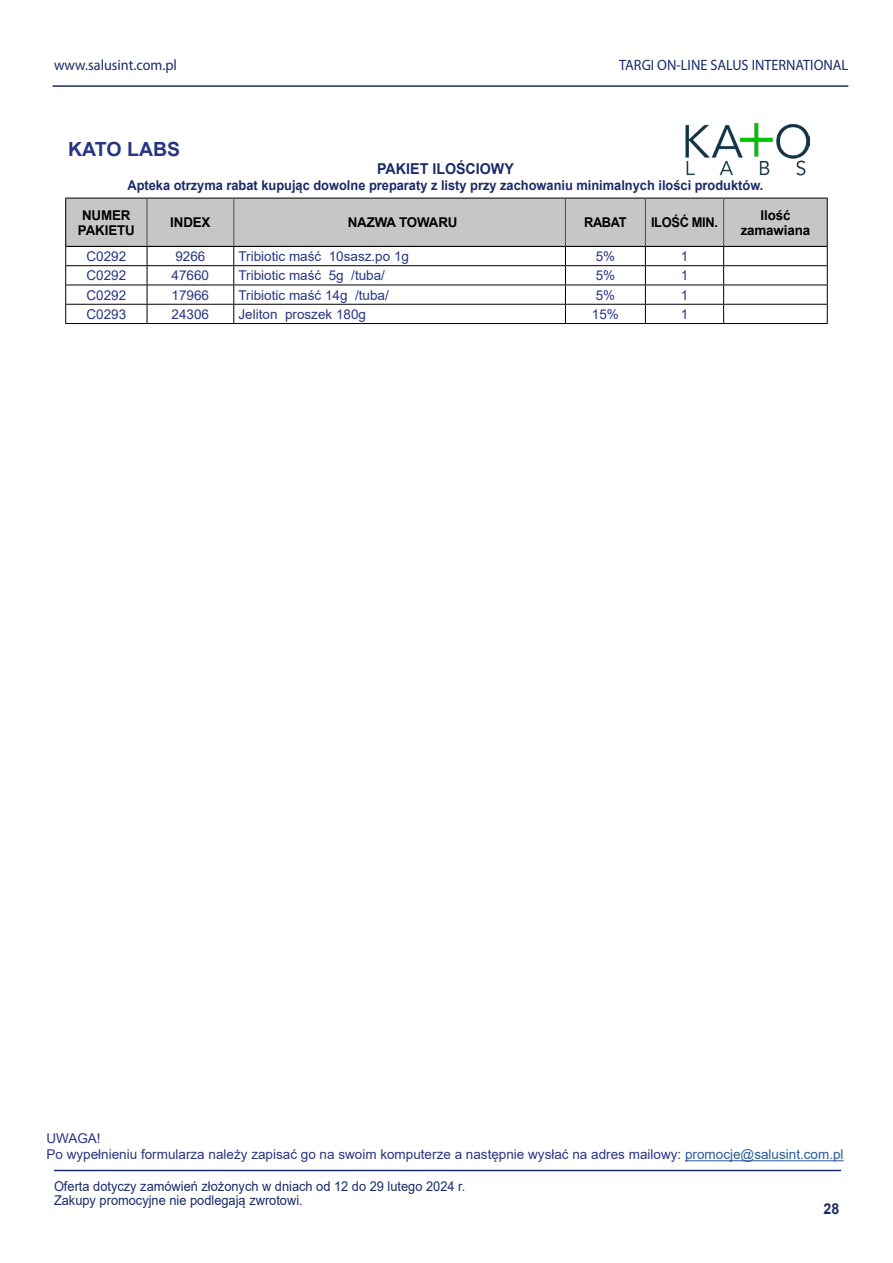
<style>
.page{position:relative;width:893px;height:1263px;background:#fff}
.page>*{position:absolute;margin:0;border:0;box-sizing:border-box;transform-origin:0 0}
.t1{font:700 19.5px "Arial";color:#283583}
.t2{font:15px "Myriad Pro";color:#1a2b68;scale:.95 1}
.t3{font:700 15px "Arial";color:#1a2b68;scale:.95 1}
.t4{font:13.5px/16.2px "Arial";color:#283583}
.t5{font:13.5px/13.5px "Arial";color:#1a2b68;scale:.95 1}
.t6{font:700 13.5px "Arial";color:#1a2b68;scale:.95 1}
.t7{font:700 13.5px/15px "Arial";letter-spacing:-.01em;color:#000;text-align:center}
.t8{font:700 13.5px "Arial";letter-spacing:-.01em;color:#000;scale:.95 1}
.s1{color:#275b9b}
</style>
<div class="page">
<hr style="left:54px;top:1170px;width:787px;height:1px;background:#1a2b68">
<hr style="left:53px;top:85px;width:795px;height:2px;background:#1a2b68">
<hr style="left:685px;top:1160px;width:159px;height:1px;background:#275b9b">
<img style="left:685px;top:123px;width:124px;height:52px">
<div style="left:66px;top:198px;width:81px;height:48px;background:#c6c6c6"></div>
<div style="left:147px;top:198px;width:87px;height:48px;background:#c6c6c6"></div>
<div style="left:234px;top:198px;width:331px;height:48px;background:#c6c6c6"></div>
<div style="left:565px;top:198px;width:80px;height:48px;background:#c6c6c6"></div>
<div style="left:645px;top:198px;width:79px;height:48px;background:#c6c6c6"></div>
<div style="left:724px;top:198px;width:103px;height:48px;background:#c6c6c6"></div>
<hr style="left:65px;top:198px;width:82px;height:1px;background:#000">
<hr style="left:65px;top:198px;width:1px;height:48px;background:#000">
<hr style="left:147px;top:198px;width:87px;height:1px;background:#000">
<hr style="left:234px;top:198px;width:331px;height:1px;background:#000">
<hr style="left:565px;top:198px;width:80px;height:1px;background:#000">
<hr style="left:645px;top:198px;width:79px;height:1px;background:#000">
<hr style="left:724px;top:198px;width:104px;height:1px;background:#000">
<hr style="left:827px;top:198px;width:1px;height:48px;background:#000">
<hr style="left:147px;top:198px;width:1px;height:48px;background:#4a4a49">
<hr style="left:233px;top:198px;width:1px;height:48px;background:#4a4a49">
<hr style="left:565px;top:198px;width:1px;height:48px;background:#4a4a49">
<hr style="left:645px;top:198px;width:1px;height:48px;background:#4a4a49">
<hr style="left:723px;top:198px;width:1px;height:48px;background:#4a4a49">
<hr style="left:65px;top:265px;width:82px;height:1px;background:#000">
<hr style="left:147px;top:265px;width:87px;height:1px;background:#000">
<hr style="left:234px;top:265px;width:331px;height:1px;background:#000">
<hr style="left:565px;top:265px;width:80px;height:1px;background:#000">
<hr style="left:645px;top:265px;width:79px;height:1px;background:#000">
<hr style="left:724px;top:265px;width:104px;height:1px;background:#000">
<hr style="left:65px;top:285px;width:82px;height:1px;background:#000">
<hr style="left:147px;top:285px;width:87px;height:1px;background:#000">
<hr style="left:234px;top:285px;width:331px;height:1px;background:#000">
<hr style="left:565px;top:285px;width:80px;height:1px;background:#000">
<hr style="left:645px;top:285px;width:79px;height:1px;background:#000">
<hr style="left:724px;top:285px;width:104px;height:1px;background:#000">
<hr style="left:65px;top:304px;width:82px;height:1px;background:#000">
<svg style="left:65px;top:246px;width:1px;height:77px"></svg>
<hr style="left:147px;top:304px;width:87px;height:1px;background:#000">
<svg style="left:147px;top:247px;width:1px;height:76px"></svg>
<hr style="left:234px;top:304px;width:331px;height:1px;background:#000">
<svg style="left:233px;top:247px;width:1px;height:76px"></svg>
<hr style="left:565px;top:304px;width:80px;height:1px;background:#000">
<svg style="left:565px;top:247px;width:1px;height:76px"></svg>
<hr style="left:645px;top:304px;width:79px;height:1px;background:#000">
<svg style="left:645px;top:247px;width:1px;height:76px"></svg>
<hr style="left:724px;top:304px;width:104px;height:1px;background:#000">
<svg style="left:723px;top:247px;width:1px;height:76px"></svg>
<svg style="left:827px;top:246px;width:1px;height:77px"></svg>
<hr style="left:65px;top:323px;width:82px;height:1px;background:#000">
<hr style="left:147px;top:323px;width:87px;height:1px;background:#000">
<hr style="left:234px;top:323px;width:331px;height:1px;background:#000">
<hr style="left:565px;top:323px;width:80px;height:1px;background:#000">
<hr style="left:645px;top:323px;width:79px;height:1px;background:#000">
<hr style="left:724px;top:323px;width:104px;height:1px;background:#000">
<hr style="left:66px;top:246px;width:81px;height:1px;background:#000">
<hr style="left:147px;top:246px;width:87px;height:1px;background:#000">
<hr style="left:234px;top:246px;width:331px;height:1px;background:#000">
<hr style="left:565px;top:246px;width:80px;height:1px;background:#000">
<hr style="left:645px;top:246px;width:79px;height:1px;background:#000">
<hr style="left:724px;top:246px;width:103px;height:1px;background:#000">
<p class="t2" style="left:54px;top:56px;width:131px">www.salusint.com.pl</p>
<p class="t2" style="left:619px;top:56px;width:243px">TARGI ON-LINE SALUS INTERNATIONAL</p>
<h1 class="t1" style="left:68px;top:135px;width:113px">KATO LABS</h1>
<p class="t3" style="left:377px;top:158px;width:145px">PAKIET ILOŚCIOWY</p>
<p class="t6" style="left:127px;top:176px;width:671px">Apteka otrzyma rabat kupując dowolne preparaty z listy przy zachowaniu minimalnych ilości produktów.</p>
<p class="t7" style="left:78px;top:208px;width:58px">NUMER<br>PAKIETU</p>
<p class="t7" style="left:170px;top:215px;width:42px">INDEX</p>
<p class="t7" style="left:348px;top:215px;width:111px">NAZWA TOWARU</p>
<p class="t8" style="left:584px;top:213px;width:46px">RABAT</p>
<p class="t8" style="left:651px;top:213px;width:72px">ILOŚĆ MIN.</p>
<p class="t7" style="left:741px;top:208px;width:71px">Ilość zamawiana</p>
<p class="t4" style="left:86px;top:248px;width:41px">C0292</p>
<p class="t4" style="left:175px;top:248px;width:32px">9266</p>
<p class="t4" style="left:238px;top:248px;width:172px">Tribiotic maść 10sasz.po 1g</p>
<p class="t4" style="left:596px;top:248px;width:21px">5%</p>
<p class="t4" style="left:681px;top:248px;width:9px">1</p>
<p class="t4" style="left:86px;top:267px;width:41px">C0292</p>
<p class="t4" style="left:172px;top:267px;width:39px">47660</p>
<p class="t4" style="left:238px;top:267px;width:148px">Tribiotic maść 5g /tuba/</p>
<p class="t4" style="left:596px;top:267px;width:21px">5%</p>
<p class="t4" style="left:681px;top:267px;width:9px">1</p>
<p class="t4" style="left:86px;top:287px;width:41px">C0292</p>
<p class="t4" style="left:172px;top:287px;width:39px">17966</p>
<p class="t4" style="left:238px;top:287px;width:152px">Tribiotic maść 14g /tuba/</p>
<p class="t4" style="left:596px;top:287px;width:21px">5%</p>
<p class="t4" style="left:681px;top:287px;width:9px">1</p>
<p class="t4" style="left:86px;top:306px;width:41px">C0293</p>
<p class="t4" style="left:172px;top:306px;width:39px">24306</p>
<p class="t4" style="left:238px;top:306px;width:129px">Jeliton proszek 180g</p>
<p class="t4" style="left:592px;top:306px;width:29px">15%</p>
<p class="t4" style="left:681px;top:306px;width:9px">1</p>
<p class="t4" style="left:46px;top:1130px;width:799px">UWAGA!<br>Po wypełnieniu formularza należy zapisać go na swoim komputerze a następnie wysłać na adres mailowy: <span class="s1">promocje@salusint.com.pl</span></p>
<p class="t5" style="left:54px;top:1180px;width:434px">Oferta dotyczy zamówień złożonych w dniach od 12 do 29 lutego 2024 r.<br>Zakupy promocyjne nie podlegają zwrotowi.</p>
<p class="t3" style="left:823px;top:1198px;width:18px">28</p>
</div>
